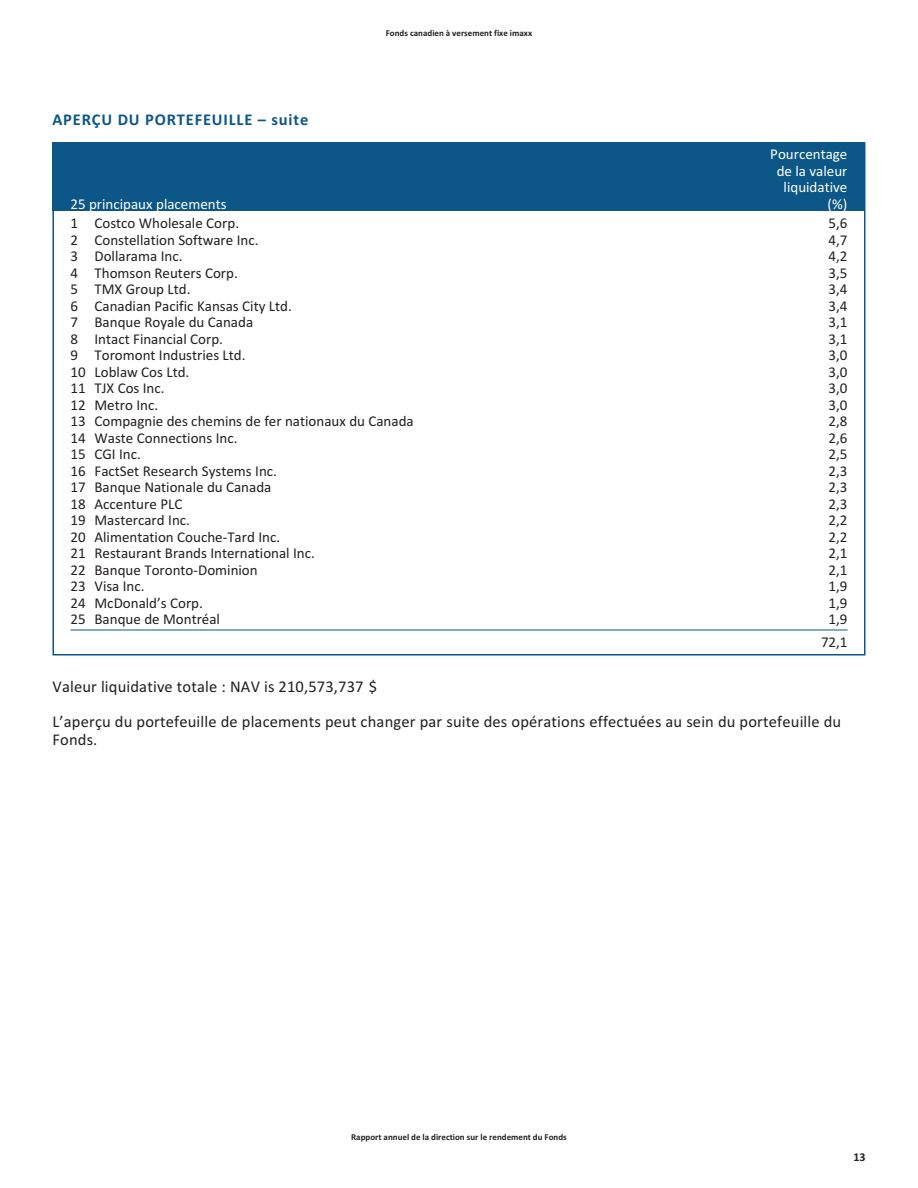
<style>
.page{position:relative;width:918px;height:1188px;background:#fff}
.page>*{position:absolute;margin:0;border:0;box-sizing:border-box;transform-origin:0 0}
.t1{font:16.5px/36px "Calibri";letter-spacing:.01em;color:#231f20}
.t2{font:700 16.5px "Calibri";letter-spacing:.05em;color:#0c5788}
.t3{font:15px/22.5px "Calibri";color:#231f20;text-align:center}
.t4{font:15px/16.5px "Calibri";color:#fff;text-align:right}
.t5{font:700 12px "Calibri";color:#231f20}
.t6{font:700 9px "Calibri";color:#231f20}
</style>
<div class="page">
<div style="left:52px;top:142px;width:814px;height:70px;background:#0c5788"></div>
<svg style="left:71px;top:630px;width:23px;height:1px"></svg>
<hr style="left:95px;top:630px;width:666px;height:1px;background:#0c5788">
<hr style="left:762px;top:630px;width:85px;height:1px;background:#0c5788">
<p class="t2" style="left:52px;top:113px;width:257px">APERÇU DU PORTEFEUILLE – suite</p>
<p class="t4" style="left:70px;top:196px;width:158px">25 principaux placements</p>
<p class="t6" style="left:386px;top:30px;width:148px">Fonds canadien à versement fixe imaxx</p>
<p class="t4" style="left:770px;top:147px;width:79px">Pourcentage de la valeur liquidative (%)</p>
<p class="t3" style="left:71px;top:213px;width:170px">1 Costco Wholesale Corp.</p>
<p class="t3" style="left:829px;top:213px;width:20px">5,6</p>
<p class="t3" style="left:71px;top:229px;width:190px">2 Constellation Software Inc.</p>
<p class="t3" style="left:829px;top:229px;width:20px">4,7</p>
<p class="t3" style="left:71px;top:246px;width:114px">3 Dollarama Inc.</p>
<p class="t3" style="left:829px;top:246px;width:20px">4,2</p>
<p class="t3" style="left:71px;top:262px;width:169px">4 Thomson Reuters Corp.</p>
<p class="t3" style="left:829px;top:262px;width:20px">3,5</p>
<p class="t3" style="left:71px;top:279px;width:121px">5 TMX Group Ltd.</p>
<p class="t3" style="left:829px;top:279px;width:20px">3,4</p>
<p class="t3" style="left:71px;top:295px;width:223px">6 Canadian Pacific Kansas City Ltd.</p>
<p class="t3" style="left:829px;top:295px;width:20px">3,4</p>
<p class="t3" style="left:71px;top:312px;width:184px">7 Banque Royale du Canada</p>
<p class="t3" style="left:829px;top:312px;width:20px">3,1</p>
<p class="t3" style="left:71px;top:328px;width:154px">8 Intact Financial Corp.</p>
<p class="t3" style="left:829px;top:328px;width:20px">3,1</p>
<p class="t3" style="left:71px;top:345px;width:177px">9 Toromont Industries Ltd.</p>
<p class="t3" style="left:829px;top:345px;width:20px">3,0</p>
<p class="t3" style="left:71px;top:361px;width:120px">10 Loblaw Cos Ltd.</p>
<p class="t3" style="left:829px;top:361px;width:20px">3,0</p>
<p class="t3" style="left:71px;top:378px;width:96px">11 TJX Cos Inc.</p>
<p class="t3" style="left:829px;top:378px;width:20px">3,0</p>
<p class="t3" style="left:71px;top:394px;width:89px">12 Metro Inc.</p>
<p class="t3" style="left:829px;top:394px;width:20px">3,0</p>
<p class="t3" style="left:71px;top:411px;width:345px">13 Compagnie des chemins de fer nationaux du Canada</p>
<p class="t3" style="left:829px;top:411px;width:20px">2,8</p>
<p class="t3" style="left:71px;top:427px;width:169px">14 Waste Connections Inc.</p>
<p class="t3" style="left:829px;top:427px;width:20px">2,6</p>
<p class="t3" style="left:71px;top:444px;width:72px">15 CGI Inc.</p>
<p class="t3" style="left:829px;top:444px;width:20px">2,5</p>
<p class="t3" style="left:71px;top:460px;width:208px">16 FactSet Research Systems Inc.</p>
<p class="t3" style="left:829px;top:460px;width:20px">2,3</p>
<p class="t3" style="left:71px;top:477px;width:202px">17 Banque Nationale du Canada</p>
<p class="t3" style="left:829px;top:477px;width:20px">2,3</p>
<p class="t3" style="left:71px;top:493px;width:113px">18 Accenture PLC</p>
<p class="t3" style="left:829px;top:493px;width:20px">2,3</p>
<p class="t3" style="left:71px;top:510px;width:121px">19 Mastercard Inc.</p>
<p class="t3" style="left:829px;top:510px;width:20px">2,2</p>
<p class="t3" style="left:71px;top:526px;width:211px">20 Alimentation Couche-Tard Inc.</p>
<p class="t3" style="left:829px;top:526px;width:20px">2,2</p>
<p class="t3" style="left:71px;top:543px;width:246px">21 Restaurant Brands International Inc.</p>
<p class="t3" style="left:829px;top:543px;width:20px">2,1</p>
<p class="t3" style="left:71px;top:559px;width:189px">22 Banque Toronto-Dominion</p>
<p class="t3" style="left:829px;top:559px;width:20px">2,1</p>
<p class="t3" style="left:71px;top:576px;width:76px">23 Visa Inc.</p>
<p class="t3" style="left:829px;top:576px;width:20px">1,9</p>
<p class="t3" style="left:71px;top:592px;width:134px">24 McDonald’s Corp.</p>
<p class="t3" style="left:829px;top:592px;width:20px">1,9</p>
<p class="t3" style="left:71px;top:609px;width:151px">25 Banque de Montréal</p>
<p class="t3" style="left:821px;top:609px;width:28px">1,9<br>72,1</p>
<p class="t1" style="left:52px;top:669px;width:790px">Valeur liquidative totale : NAV is 210,573,737 $<br>L’aperçu du portefeuille de placements peut changer par suite des opérations effectuées au sein du portefeuille du</p>
<p class="t1" style="left:52px;top:723px;width:46px">Fonds.</p>
<p class="t6" style="left:351px;top:1134px;width:217px">Rapport annuel de la direction sur le rendement du Fonds</p>
<p class="t5" style="left:853px;top:1153px;width:14px">13</p>
</div>
